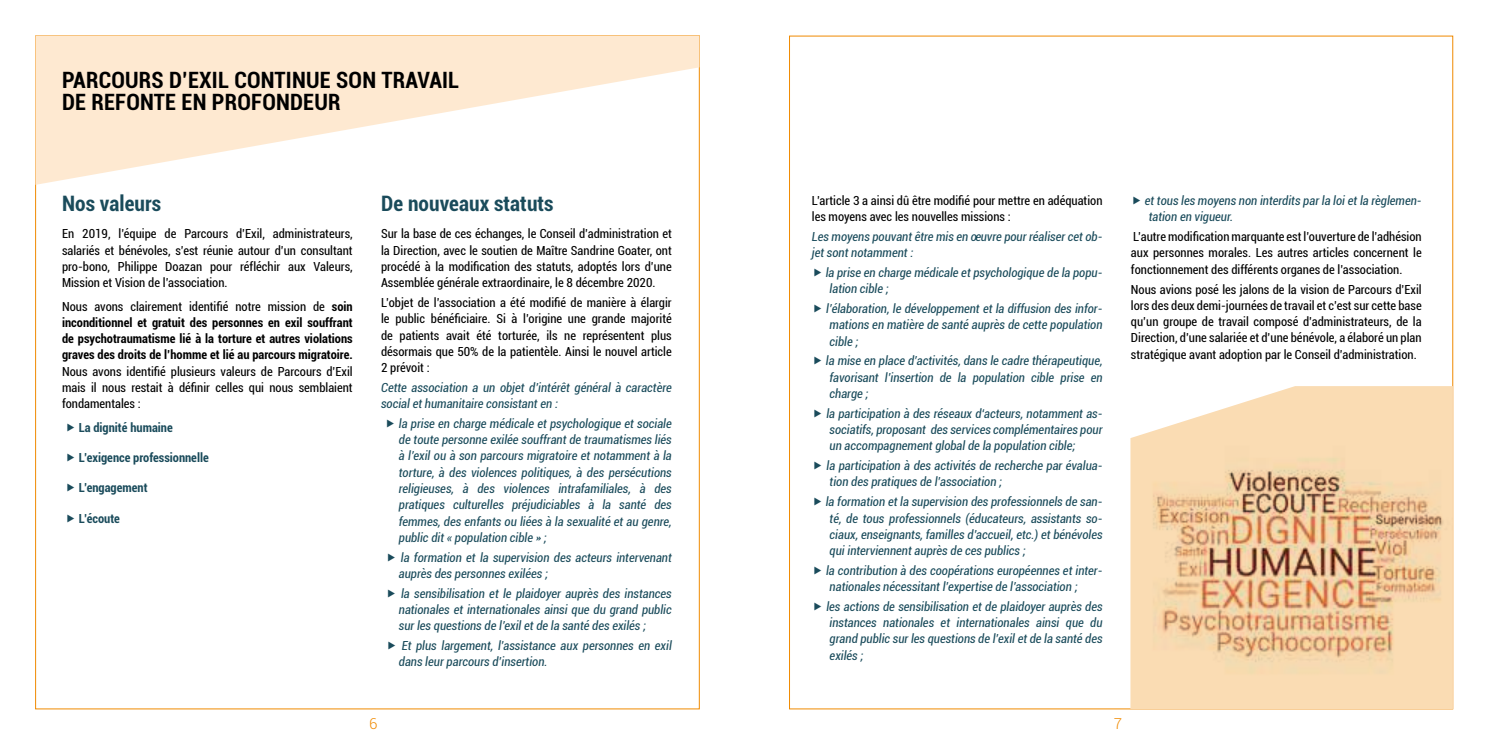
<style>
.page{position:relative;width:1489px;height:745px;background:#fff}
.page>*{position:absolute;margin:0;border:0;box-sizing:border-box;transform-origin:0 0}
.t1{font:700 condensed 22.5px/22.5px "Roboto";letter-spacing:.01em;color:#000}
.t2{font:700 condensed 21.25px "Roboto";color:#1a4b5b}
.t3{font:300 15px "Roboto";color:#f08a00}
.t4{font:italic condensed 12.5px/16.2px "Roboto";color:#1a4b5b}
.t5{font:condensed 12.5px/16.2px "Roboto";color:#000;text-align:justify}
.t6{font:700 condensed 12.5px/16.2px "Roboto";color:#000;text-align:justify}
.t7{font:700 condensed 12.5px "Roboto";color:#1a4b5b}
.s1{font-weight:400}
</style>
<div class="page">
<svg style="left:35px;top:36px;width:664px;height:149px;fill:#fee9d1"></svg>
<svg style="left:1130px;top:386px;width:322px;height:322px;background:#eecca4"></svg>
<h1 class="t1" style="left:62px;top:68px;width:398px">Parcours d’Exil continue son travail de refonte en profondeur</h1>
<h2 class="t2" style="left:62px;top:189px;width:101px">Nos valeurs</h2>
<p class="t5" style="left:62px;top:225px;width:292px">En 2019, l’équipe de Parcours d’Exil, administrateurs, salariés et bénévoles, s’est réunie autour d’un consultant pro-bono, Philippe Doazan pour réfléchir aux Valeurs, Mission et Vision de l’association.</p>
<p class="t6" style="left:62px;top:297px;width:292px"><span class="s1">Nous avons clairement identifié notre mission de</span> soin inconditionnel et gratuit des personnes en exil souffrant de psychotraumatisme lié à la torture et autres violations graves des droits de l’homme et lié au parcours migratoire.</p>
<p class="t5" style="left:62px;top:362px;width:292px">Nous avons identifié plusieurs valeurs de Parcours d’Exil mais il nous restait à définir celles qui nous semblaient fondamentales :</p>
<p class="t7" style="left:62px;top:418px;width:112px">➢ La dignité humaine</p>
<p class="t7" style="left:62px;top:448px;width:148px">➢ L’exigence professionnelle</p>
<p class="t7" style="left:62px;top:479px;width:87px">➢ L’engagement</p>
<p class="t7" style="left:62px;top:509px;width:59px">➢ L’écoute</p>
<h2 class="t2" style="left:381px;top:189px;width:174px">De nouveaux statuts</h2>
<p class="t5" style="left:381px;top:225px;width:292px">Sur la base de ces échanges, le Conseil d’administration et la Direction, avec le soutien de Maître Sandrine Goater, ont procédé à la modification des statuts, adoptés lors d’une Assemblée générale extraordinaire, le 8 décembre 2020.</p>
<p class="t5" style="left:381px;top:294px;width:292px">L’objet de l’association a été modifié de manière à élargir le public bénéficiaire. Si à l’origine une grande majorité de patients avait été torturée, ils ne représentent plus désormais que 50% de la patientèle. Ainsi le nouvel article 2 prévoit :</p>
<p class="t4" style="left:381px;top:378px;width:292px">Cette association a un objet d’intérêt général à caractère social et humanitaire consistant en :</p>
<p class="t4" style="left:399px;top:414px;width:274px;text-align:justify">la prise en charge médicale et psychologique et sociale de toute personne exilée souffrant de traumatismes liés à l’exil ou à son parcours migratoire et notamment à la torture, à des violences politiques, à des persécutions religieuses, à des violences intrafamiliales, à des pratiques culturelles préjudiciables à la santé des femmes, des enfants ou liées à la sexualité et au genre, public dit « population cible » ;</p>
<p class="t4" style="left:399px;top:548px;width:274px">la formation et la supervision des acteurs intervenant auprès des personnes exilées ;</p>
<p class="t4" style="left:399px;top:584px;width:274px;text-align:justify;text-indent:-18px">➢ la sensibilisation et le plaidoyer auprès des instances nationales et internationales ainsi que du grand public sur les questions de l’exil et de la santé des exilés ;</p>
<p class="t4" style="left:399px;top:636px;width:274px;text-indent:-18px">➢ Et plus largement, l’assistance aux personnes en exil dans leur parcours d’insertion.</p>
<p class="t5" style="left:811px;top:192px;width:292px">L’article 3 a ainsi dû être modifié pour mettre en adéquation les moyens avec les nouvelles missions :</p>
<p class="t4" style="left:811px;top:228px;width:292px">Les moyens pouvant être mis en œuvre pour réaliser cet ob&shy;jet sont notamment :</p>
<p class="t4" style="left:829px;top:264px;width:274px;text-indent:-4px">la prise en charge médicale et psychologique de la popu&shy;lation cible ;</p>
<p class="t4" style="left:826px;top:300px;width:278px;text-align:justify">l’élaboration, le développement et la diffusion des infor&shy;mations en matière de santé auprès de cette population cible ;</p>
<p class="t4" style="left:826px;top:352px;width:278px;text-align:justify">la mise en place d’activités, dans le cadre thérapeutique, favorisant l’insertion de la population cible prise en charge ;</p>
<p class="t4" style="left:826px;top:404px;width:278px;text-align:justify">la participation à des réseaux d‘acteurs, notamment as&shy;sociatifs, proposant des services complémentaires pour un accompagnement global de la population cible;</p>
<p class="t4" style="left:826px;top:457px;width:277px">la participation à des activités de recherche par évalua&shy;tion des pratiques de l’association ;</p>
<p class="t4" style="left:829px;top:493px;width:274px;text-align:justify;text-indent:-4px">la formation et la supervision des professionnels de san&shy;té, de tous professionnels (éducateurs, assistants so&shy;ciaux, enseignants, familles d’accueil, etc.) et bénévoles qui interviennent auprès de ces publics ;</p>
<p class="t4" style="left:826px;top:561px;width:278px">la contribution à des coopérations européennes et inter&shy;nationales nécessitant l’expertise de l’association ;</p>
<p class="t4" style="left:826px;top:597px;width:278px;text-align:justify">les actions de sensibilisation et de plaidoyer auprès des instances nationales et internationales ainsi que du grand public sur les questions de l’exil et de la santé des exilés ;</p>
<p class="t4" style="left:1148px;top:192px;width:274px;text-indent:-4px">et tous les moyens non interdits par la loi et la règlemen&shy;tation en vigueur.</p>
<p class="t5" style="left:1130px;top:228px;width:292px">L’autre modification marquante est l’ouverture de l’adhésion aux personnes morales. Les autres articles concernent le fonctionnement des différents organes de l’association.</p>
<p class="t5" style="left:1130px;top:280px;width:292px">Nous avions posé les jalons de la vision de Parcours d’Exil lors des deux demi-journées de travail et c’est sur cette base qu’un groupe de travail composé d’administrateurs, de la Direction, d’une salariée et d’une bénévole, a élaboré un plan stratégique avant adoption par le Conseil d’administration.</p>
<p class="t3" style="left:369px;top:712px;width:10px">6</p>
<p class="t3" style="left:1113px;top:712px;width:10px">7</p>
</div>
